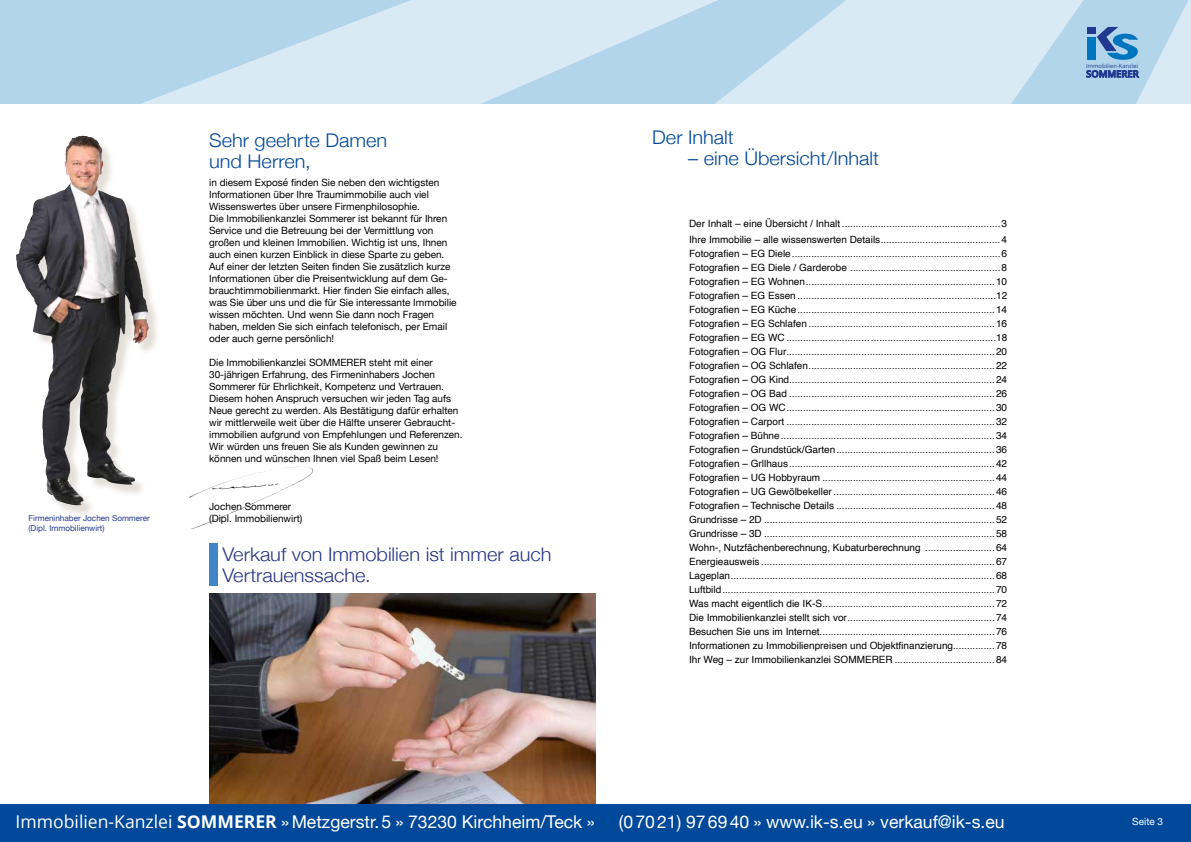
<style>
.page{position:relative;width:1191px;height:842px;background:#fff}
.page>*{position:absolute;margin:0;border:0;box-sizing:border-box;transform-origin:0 0}
.t1{font:300 18.8px/21px "Helvetica Neue";color:#00489a;scale:1.06 1}
.t2{font:300 18.8px/21px "Helvetica Neue";letter-spacing:-.005em;color:#283583;scale:1.06 1}
.t3{font:17.6px "Helvetica Neue";color:#fff}
.t4{font:10px/14px "Helvetica";color:#000}
.t5{font:10px/12px "Helvetica Neue";color:#000}
.t6{font:10px "Helvetica Neue";color:#fff}
.t7{font:600 9.4px "Open Sans";color:#213a8f}
.t8{font:8.2px/9.8px "Helvetica Neue";color:#213a8f}
.t9{font:5.8px "Open Sans";color:#213a8f}
.s1{font-family:"Open Sans"}
.s2{font-family:"Open Sans";font-weight:700}
</style>
<div class="page">
<div style="left:0;top:804px;width:1191px;height:38px;background:#00489a"></div>
<svg style="left:0;top:0;width:384px;height:104px;background:#bddaed"></svg>
<svg style="left:384px;top:0;width:438px;height:104px;background:#c9e1f0"></svg>
<svg style="left:822px;top:0;width:368px;height:104px;background:#c8e0f0"></svg>
<img style="left:209px;top:593px;width:386px;height:210px">
<div style="left:209px;top:544px;width:9px;height:42px;background:#4185c6"></div>
<svg style="left:189px;top:466px;width:124px;height:63px"></svg>
<div style="left:18px;top:138px;width:143px;height:380px;background:#877353;opacity:.23"></div>
<img style="left:65px;top:136px;width:17px;height:49px">
<p class="t8" style="left:29px;top:514px;width:123px">Firmeninhaber Jochen Sommerer (Dipl. Immobilienwirt)</p>
<h1 class="t1" style="left:209px;top:128px;width:170px">Sehr geehrte Damen und Herren,</h1>
<p class="t5" style="left:209px;top:177px;width:249px">in diesem Exposé finden Sie neben den wichtigsten Informationen über Ihre Traumimmobilie auch viel Wissenswertes über unsere Firmenphilosophie.<br>Die Immobilienkanzlei Sommerer ist bekannt für Ihren Service und die Betreuung bei der Vermittlung von großen und kleinen Immobilien. Wichtig ist uns, Ihnen auch einen kurzen Einblick in diese Sparte zu geben.<br>Auf einer der letzten Seiten finden Sie zusätzlich kurze Informationen über die Preisentwicklung auf dem Ge&shy;brauchtimmobilienmarkt. Hier finden Sie einfach alles, was Sie über uns und die für Sie interessante Immobilie wissen möchten. Und wenn Sie dann noch Fragen haben, melden Sie sich einfach telefonisch, per Email oder auch gerne persönlich!</p>
<p class="t5" style="left:209px;top:357px;width:255px">Die Immobilienkanzlei SOMMERER steht mit einer 30-jährigen Erfahrung, des Firmeninhabers Jochen Sommerer für Ehrlichkeit, Kompetenz und Vertrauen.<br>Diesem hohen Anspruch versuchen wir jeden Tag aufs Neue gerecht zu werden. Als Bestätigung dafür erhalten wir mittlerweile weit über die Hälfte unserer Gebraucht&shy;immobilien aufgrund von Empfehlungen und Referenzen.<br>Wir würden uns freuen Sie als Kunden gewinnen zu können und wünschen Ihnen viel Spaß beim Lesen!</p>
<p class="t5" style="left:209px;top:501px;width:95px">Jochen Sommerer (Dipl. Immobilienwirt)</p>
<h1 class="t2" style="left:222px;top:542px;width:312px">Verkauf von Immobilien ist immer auch<br>Vertrauenssache.</h1>
<h1 class="t1" style="left:652px;top:125px;width:78px">Der Inhalt</h1>
<h1 class="t1" style="left:688px;top:146px;width:181px">– eine Übersicht/Inhalt</h1>
<p class="t4" style="left:689px;top:216px;width:319px;line-height:16px">Der Inhalt – eine Übersicht / Inhalt .........................................................3<br>Ihre Immobilie – alle wissenswerten Details...........................................4</p>
<p class="t4" style="left:689px;top:247px;width:320px;text-align:justify">Fotografien – EG Diele...........................................................................6<br>Fotografien – EG Diele / Garderobe ......................................................8<br>Fotografien – EG Wohnen....................................................................10<br>Fotografien – EG Essen .......................................................................12<br>Fotografien – EG Küche.......................................................................14<br>Fotografien – EG Schlafen ...................................................................16<br>Fotografien – EG WC ...........................................................................18<br>Fotografien – OG Flur...........................................................................20<br>Fotografien – OG Schlafen...................................................................22<br>Fotografien – OG Kind..........................................................................24<br>Fotografien – OG Bad ..........................................................................26<br>Fotografien – OG WC...........................................................................30<br>Fotografien – Carport ...........................................................................32<br>Fotografien – Bühne.............................................................................34<br>Fotografien – Grundstück/Garten.........................................................36<br>Fotografien – Grllhaus..........................................................................42<br>Fotografien – UG Hobbyraum ..............................................................44<br>Fotografien – UG Gewölbekeller ..........................................................46<br>Fotografien – Technische Details .........................................................48<br>Grundrisse – 2D ...................................................................................52<br>Grundrisse – 3D ...................................................................................58<br>Wohn-, Nutzfächenberechnung, Kubaturberechnung .........................64<br>Energieausweis ....................................................................................67<br>Lageplan...............................................................................................68<br>Luftbild..................................................................................................70<br>Was macht eigentlich die IK-S..............................................................72<br>Die Immobilienkanzlei stellt sich vor.....................................................74<br>Besuchen Sie uns im Internet...............................................................76<br>Informationen zu Immobilienpreisen und Objektfinanzierung...............78<br>Ihr Weg – zur Immobilienkanzlei SOMMERER ....................................84</p>
<h2 class="t3" style="left:16px;top:809px;width:581px"><span class="s1">Immobilien-Kanzlei</span> <span class="s2">SOMMERER</span> »Metzgerstr.5 » 73230 Kirchheim/Teck »</h2>
<h2 class="t3" style="left:619px;top:809px;width:387px">(07021) 976940 » www.ik-s.eu » verkauf@ik-s.eu</h2>
<p class="t9" style="left:1086px;top:61px;width:54px">Immobilien-Kanzlei</p>
<p class="t7" style="left:1086px;top:67px;width:54px">SOMMERER</p>
<p class="t6" style="left:1132px;top:814px;width:32px">Seite 3</p>
</div>
